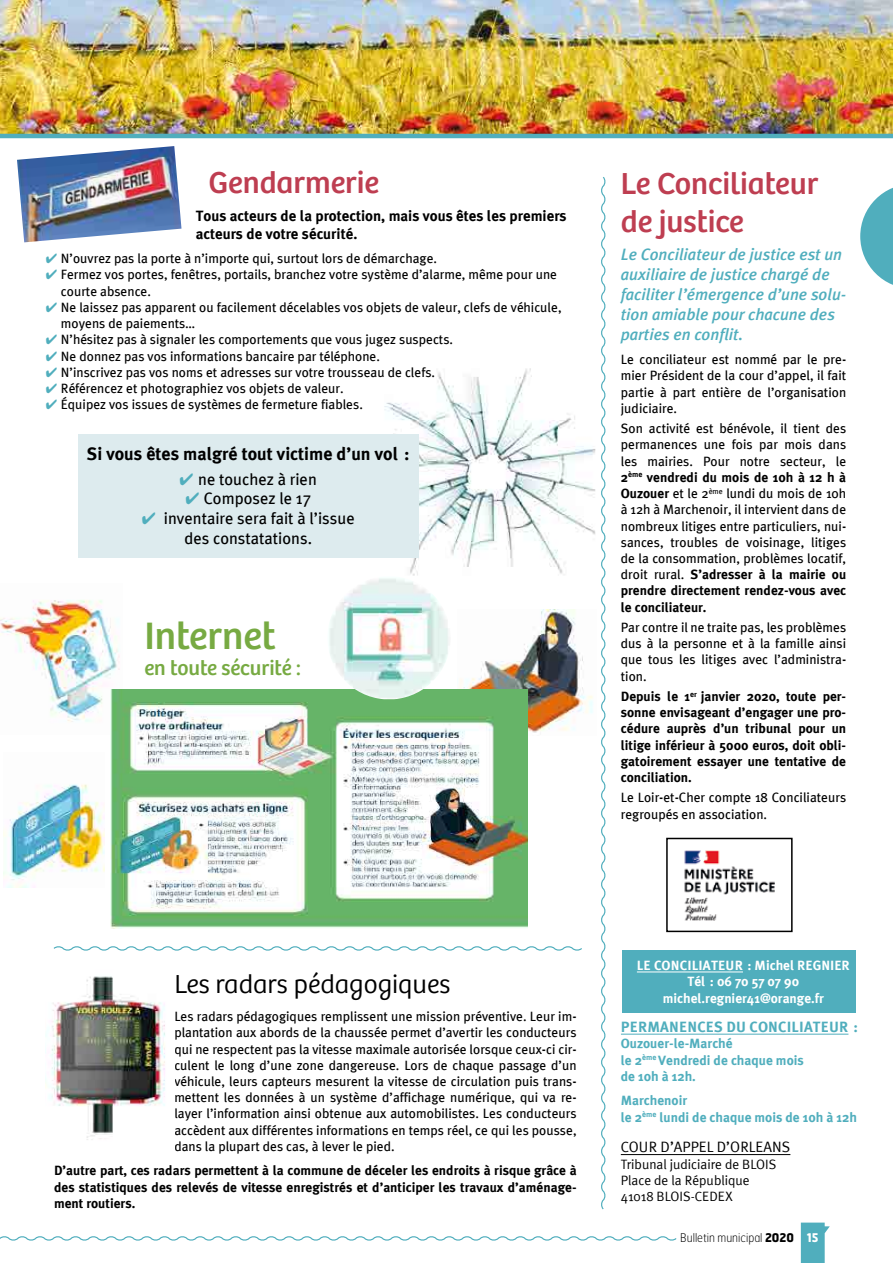
<style>
.page{position:relative;width:893px;height:1263px;background:#fff}
.page>*{position:absolute;margin:0;border:0;box-sizing:border-box;transform-origin:0 0}
.t1{font:39.6px "Bree";color:#77aa42}
.t2{font:31.5px/37.8px "Bree";color:#be3e51}
.t3{font:300 27px "Bree";color:#000}
.t4{font:21.45px "Bree";color:#77aa42}
.t5{font:700 18px "Meta Plus";color:#000}
.t6{font:italic 500 16.5px/19.8px "Meta Plus";color:#50aebd}
.t7{font:16.5px/19.8px "Meta Plus";color:#000;text-align:center}
.t8{font:700 15px/18px "Meta Plus";color:#000}
.t9{font:700 15px "Meta Plus";letter-spacing:.015em;color:#50aebd}
.t10{font:15px "Meta Plus";color:#000}
.t11{font:13.5px/16.2px "Meta Plus";color:#000;text-align:justify}
.t12{font:700 13.5px/16.2px "Meta Plus";color:#000;text-align:justify}
.t13{font:700 13.5px/16.2px "Meta Plus";color:#50aebd}
.t14{font:700 13.5px/16.2px "Meta Plus";color:#fff;text-align:center}
.t15{font:13.5px/16.2px "Meta Plus";color:#000}
.t16{font:100 12px "Hermes";color:#000;scale:.93 1}
.s1{color:#50aebd}
.s2{font-weight:700}
.s3{font-weight:700;color:#fff}
</style>
<div class="page">
<img style="left:368px;top:368px;width:227px;height:208px">
<img style="left:0;top:600px;width:122px;height:135px">
<img style="left:457px;top:609px;width:136px;height:127px">
<div style="left:79px;top:435px;width:340px;height:123px;background:#ddebee"></div>
<img style="left:1px;top:0;width:892px;height:134px">
<img style="left:0;top:0;width:1px;height:137px">
<svg style="left:801px;top:1222px;width:29px;height:41px"></svg>
<svg style="left:860px;top:187px;width:33px;height:98px"></svg>
<svg style="left:0;top:1236px;width:677px;height:5px"></svg>
<hr style="left:0;top:134px;width:893px;height:4px;background:#50aebd">
<svg style="left:53px;top:946px;width:529px;height:5px"></svg>
<svg style="left:601px;top:177px;width:5px;height:1033px"></svg>
<img style="left:684px;top:850px;width:91px;height:71px">
<div style="left:666px;top:838px;width:127px;height:94px;border:2px solid #000"></div>
<hr style="left:621px;top:1034px;width:227px;height:1px;background:#50aebd">
<hr style="left:621px;top:1154px;width:169px;height:1px;background:#000">
<div style="left:622px;top:950px;width:233px;height:63px;background:#50aebd"></div>
<hr style="left:637px;top:972px;width:106px;height:1px;background:#fff">
<img style="left:111px;top:690px;width:416px;height:239px">
<img style="left:3px;top:784px;width:102px;height:104px">
<img style="left:45px;top:976px;width:120px;height:164px">
<img style="left:17px;top:146px;width:164px;height:96px">
<img style="left:327px;top:576px;width:124px;height:123px;border-radius:59px">
<h2 class="t2" style="left:208px;top:164px;width:172px">Gendarmerie</h2>
<p class="t8" style="left:196px;top:206px;width:372px">Tous acteurs de la protection, mais vous êtes les premiers acteurs de votre sécurité.</p>
<p class="t11" style="left:46px;top:250px;width:393px"><span class="s1">✔</span> N’ouvrez pas la porte à n’importe qui, surtout lors de démarchage.</p>
<p class="t11" style="left:61px;top:267px;width:498px;text-indent:-15px"><span class="s1">✔</span> Fermez vos portes, fenêtres, portails, branchez votre système d’alarme, même pour une courte absence.</p>
<p class="t11" style="left:61px;top:299px;width:502px;text-indent:-15px"><span class="s1">✔</span> Ne laissez pas apparent ou facilement décelables vos objets de valeur, clefs de véhicule, moyens de paiements…</p>
<p class="t11" style="left:46px;top:331px;width:409px"><span class="s1">✔</span> N’hésitez pas à signaler les comportements que vous jugez suspects.</p>
<p class="t11" style="left:46px;top:348px;width:336px"><span class="s1">✔</span> Ne donnez pas vos informations bancaire par téléphone.</p>
<p class="t11" style="left:46px;top:364px;width:391px"><span class="s1">✔</span> N’inscrivez pas vos noms et adresses sur votre trousseau de clefs.</p>
<p class="t11" style="left:46px;top:380px;width:299px"><span class="s1">✔</span> Référencez et photographiez vos objets de valeur.</p>
<p class="t11" style="left:46px;top:396px;width:319px"><span class="s1">✔</span> Équipez vos issues de systèmes de fermeture fiables.</p>
<h3 class="t5" style="left:87px;top:444px;width:324px">Si vous êtes malgré tout victime d’un vol :</h3>
<p class="t7" style="left:180px;top:469px;width:139px"><span class="s1">✔</span> ne touchez à rien</p>
<p class="t7" style="left:185px;top:488px;width:127px"><span class="s1">✔</span> Composez le 17</p>
<p class="t7" style="left:142px;top:508px;width:215px"><span class="s1">✔</span> inventaire sera fait à l’issue des constatations.</p>
<h1 class="t1" style="left:144px;top:613px;width:133px">Internet</h1>
<h3 class="t4" style="left:144px;top:655px;width:158px">en toute sécurité :</h3>
<h2 class="t2" style="left:621px;top:165px;width:199px">Le Conciliateur de justice</h2>
<p class="t6" style="left:621px;top:245px;width:227px">Le Conciliateur de justice est un auxiliaire de justice chargé de faciliter l’émergence d’une solu&shy;tion amiable pour chacune des parties en conflit.</p>
<p class="t11" style="left:621px;top:351px;width:227px">Le conciliateur est nommé par le pre&shy;mier Président de la cour d’appel, il fait partie à part entière de l’organisation judiciaire.</p>
<p class="t11" style="left:621px;top:420px;width:227px">Son activité est bénévole, il tient des permanences une fois par mois dans les mairies. Pour notre secteur, le <span class="s2">2</span><sup>ème</sup> <span class="s2">vendredi du mois de 10h à 12 h à Ouzouer</span> et le 2<sup>ème</sup> lundi du mois de 10h à 12h à Marchenoir, il intervient dans de nombreux litiges entre particuliers, nui&shy;sances, troubles de voisinage, litiges de la consommation, problèmes locatif, droit rural. <span class="s2">S’adresser à la mairie ou prendre directement rendez-vous avec le conciliateur.</span></p>
<p class="t11" style="left:621px;top:619px;width:227px">Par contre il ne traite pas, les problèmes dus à la personne et à la famille ainsi que tous les litiges avec l’administra&shy;tion.</p>
<p class="t12" style="left:621px;top:688px;width:227px">Depuis le 1<sup>er</sup> janvier 2020, toute per&shy;sonne envisageant d’engager une pro&shy;cédure auprès d’un tribunal pour un litige inférieur à 5000 euros, doit obli&shy;gatoirement essayer une tentative de conciliation.</p>
<p class="t11" style="left:621px;top:789px;width:227px">Le Loir-et-Cher compte 18 Conciliateurs regroupés en association.</p>
<h3 class="t3" style="left:174px;top:969px;width:277px">Les radars pédagogiques</h3>
<p class="t11" style="left:174px;top:1008px;width:404px">Les radars pédagogiques remplissent une mission préventive. Leur im&shy;plantation aux abords de la chaussée permet d’avertir les conducteurs qui ne respectent pas la vitesse maximale autorisée lorsque ceux-ci cir&shy;culent le long d’une zone dangereuse. Lors de chaque passage d’un véhicule, leurs capteurs mesurent la vitesse de circulation puis trans&shy;mettent les données à un système d’affichage numérique, qui va re&shy;layer l’information ainsi obtenue aux automobilistes. Les conducteurs accèdent aux différentes informations en temps réel, ce qui les pousse, dans la plupart des cas, à lever le pied.</p>
<p class="t12" style="left:54px;top:1163px;width:524px">D’autre part, ces radars permettent à la commune de déceler les endroits à risque grâce à des statistiques des relevés de vitesse enregistrés et d’anticiper les travaux d’aménage&shy;ment routiers.</p>
<p class="t14" style="left:637px;top:957px;width:214px">LE CONCILIATEUR : Michel REGNIER<br>Tél : 06 70 57 07 90 michel.regnier41@orange.fr</p>
<p class="t9" style="left:621px;top:1018px;width:239px">PERMANENCES DU CONCILIATEUR :</p>
<p class="t13" style="left:621px;top:1035px;width:185px">Ouzouer-le-Marché<br>le 2<sup>ème</sup> Vendredi de chaque mois de 10h à 12h.</p>
<p class="t13" style="left:621px;top:1093px;width:238px">Marchenoir<br>le 2<sup>ème</sup> lundi de chaque mois de 10h à 12h</p>
<p class="t10" style="left:621px;top:1138px;width:171px">COUR D’APPEL D’ORLEANS</p>
<p class="t15" style="left:621px;top:1156px;width:157px">Tribunal judiciaire de BLOIS<br>Place de la République<br>41018 BLOIS-CEDEX</p>
<p class="t16" style="left:680px;top:1230px;width:150px">Bulletin municipal <span class="s2">2020</span> <span class="s3">15</span></p>
</div>
